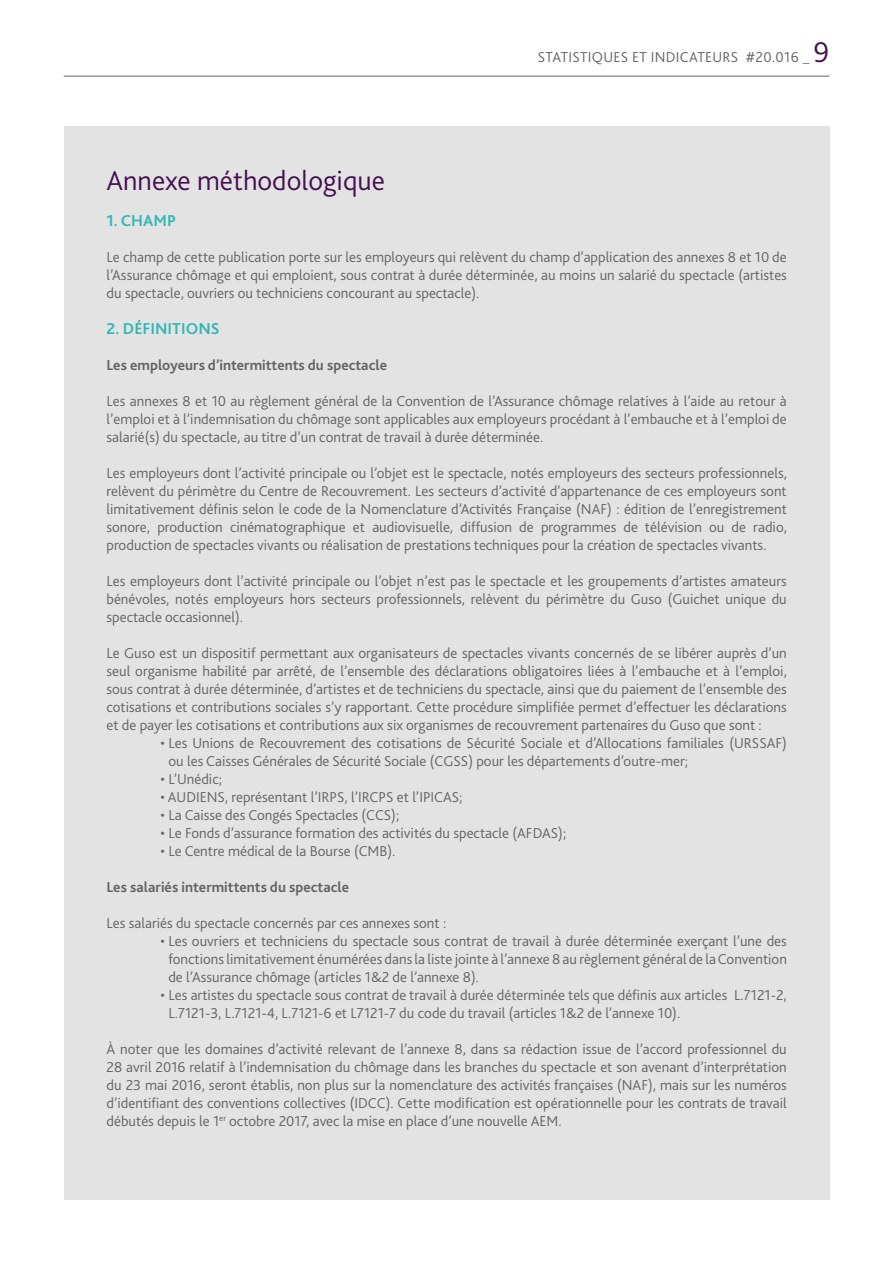
<style>
.page{position:relative;width:893px;height:1263px;background:#fff}
.page>*{position:absolute;margin:0;border:0;box-sizing:border-box;transform-origin:0 0}
.t1{font:300 28.5px "Bliss 2";color:#441051}
.t2{font:700 16.5px "Bliss 2";color:#33b7b7}
.t3{font:300 15px/18px "Bliss 2";color:#646363;text-align:justify}
.t4{font:700 15px "Bliss 2";color:#646363}
.t5{font:300 15px "Bliss 2";letter-spacing:.02em;color:#646363}
.s1{font-size:30px;color:#441051}
</style>
<div class="page">
<hr style="left:64px;top:76px;width:765px;height:1px;background:#646363">
<div style="left:64px;top:126px;width:765px;height:1073px;background:#e3e3e3"></div>
<p class="t5" style="left:538px;top:47px;width:293px">STATISTIQUES ET INDICATEURS #20.016 _ <span class="s1">9</span></p>
<h1 class="t1" style="left:107px;top:163px;width:280px">Annexe méthodologique</h1>
<p class="t2" style="left:107px;top:211px;width:71px">1. CHAMP</p>
<p class="t3" style="left:107px;top:248px;width:682px">Le champ de cette publication porte sur les employeurs qui relèvent du champ d’application des annexes 8 et 10 de l’Assurance chômage et qui emploient, sous contrat à durée déterminée, au moins un salarié du spectacle (artistes du spectacle, ouvriers ou techniciens concourant au spectacle).</p>
<p class="t2" style="left:107px;top:319px;width:115px">2. DÉFINITIONS</p>
<p class="t4" style="left:107px;top:356px;width:282px">Les employeurs d’intermittents du spectacle</p>
<p class="t3" style="left:107px;top:392px;width:682px">Les annexes 8 et 10 au règlement général de la Convention de l’Assurance chômage relatives à l’aide au retour à l’emploi et à l’indemnisation du chômage sont applicables aux employeurs procédant à l’embauche et à l’emploi de salarié(s) du spectacle, au titre d’un contrat de travail à durée déterminée.</p>
<p class="t3" style="left:107px;top:464px;width:682px">Les employeurs dont l’activité principale ou l’objet est le spectacle, notés employeurs des secteurs professionnels, relèvent du périmètre du Centre de Recouvrement. Les secteurs d’activité d’appartenance de ces employeurs sont limitativement définis selon le code de la Nomenclature d’Activités Française (NAF) : édition de l’enregistrement sonore, production cinématographique et audiovisuelle, diffusion de programmes de télévision ou de radio, production de spectacles vivants ou réalisation de prestations techniques pour la création de spectacles vivants.</p>
<p class="t3" style="left:107px;top:572px;width:682px">Les employeurs dont l’activité principale ou l’objet n’est pas le spectacle et les groupements d’artistes amateurs bénévoles, notés employeurs hors secteurs professionnels, relèvent du périmètre du Guso (Guichet unique du spectacle occasionnel).</p>
<p class="t3" style="left:107px;top:644px;width:682px">Le Guso est un dispositif permettant aux organisateurs de spectacles vivants concernés de se libérer auprès d’un seul organisme habilité par arrêté, de l’ensemble des déclarations obligatoires liées à l’embauche et à l’emploi, sous contrat à durée déterminée, d’artistes et de techniciens du spectacle, ainsi que du paiement de l’ensemble des cotisations et contributions sociales s’y rapportant. Cette procédure simplifiée permet d’effectuer les déclarations et de payer les cotisations et contributions aux six organismes de recouvrement partenaires du Guso que sont :</p>
<p class="t3" style="left:168px;top:734px;width:620px;text-indent:-8px">• Les Unions de Recouvrement des cotisations de Sécurité Sociale et d’Allocations familiales (URSSAF) ou les Caisses Générales de Sécurité Sociale (CGSS) pour les départements d’outre-mer;</p>
<p class="t3" style="left:161px;top:770px;width:63px">• L’Unédic;</p>
<p class="t3" style="left:161px;top:788px;width:303px">• AUDIENS, représentant l’IRPS, l’IRCPS et l’IPICAS;</p>
<p class="t3" style="left:161px;top:806px;width:240px">• La Caisse des Congés Spectacles (CCS);</p>
<p class="t3" style="left:161px;top:824px;width:407px">• Le Fonds d’assurance formation des activités du spectacle (AFDAS);</p>
<p class="t3" style="left:161px;top:842px;width:236px">• Le Centre médical de la Bourse (CMB).</p>
<p class="t4" style="left:107px;top:878px;width:244px">Les salariés intermittents du spectacle</p>
<p class="t3" style="left:107px;top:914px;width:341px">Les salariés du spectacle concernés par ces annexes sont :</p>
<p class="t3" style="left:168px;top:932px;width:620px;text-indent:-8px">• Les ouvriers et techniciens du spectacle sous contrat de travail à durée déterminée exerçant l’une des fonctions limitativement énumérées dans la liste jointe à l’annexe 8 au règlement général de la Convention de l’Assurance chômage (articles 1&amp;2 de l’annexe 8).</p>
<p class="t3" style="left:168px;top:986px;width:620px;text-indent:-8px">• Les artistes du spectacle sous contrat de travail à durée déterminée tels que définis aux articles L.7121-2,<br>L.7121-3, L.7121-4, L.7121-6 et L7121-7 du code du travail (articles 1&amp;2 de l’annexe 10).</p>
<p class="t3" style="left:107px;top:1040px;width:682px">À noter que les domaines d’activité relevant de l’annexe 8, dans sa rédaction issue de l’accord professionnel du 28 avril 2016 relatif à l’indemnisation du chômage dans les branches du spectacle et son avenant d’interprétation du 23 mai 2016, seront établis, non plus sur la nomenclature des activités françaises (NAF), mais sur les numéros d’identifiant des conventions collectives (IDCC). Cette modification est opérationnelle pour les contrats de travail débutés depuis le 1<sup>er</sup> octobre 2017, avec la mise en place d’une nouvelle AEM.</p>
</div>
